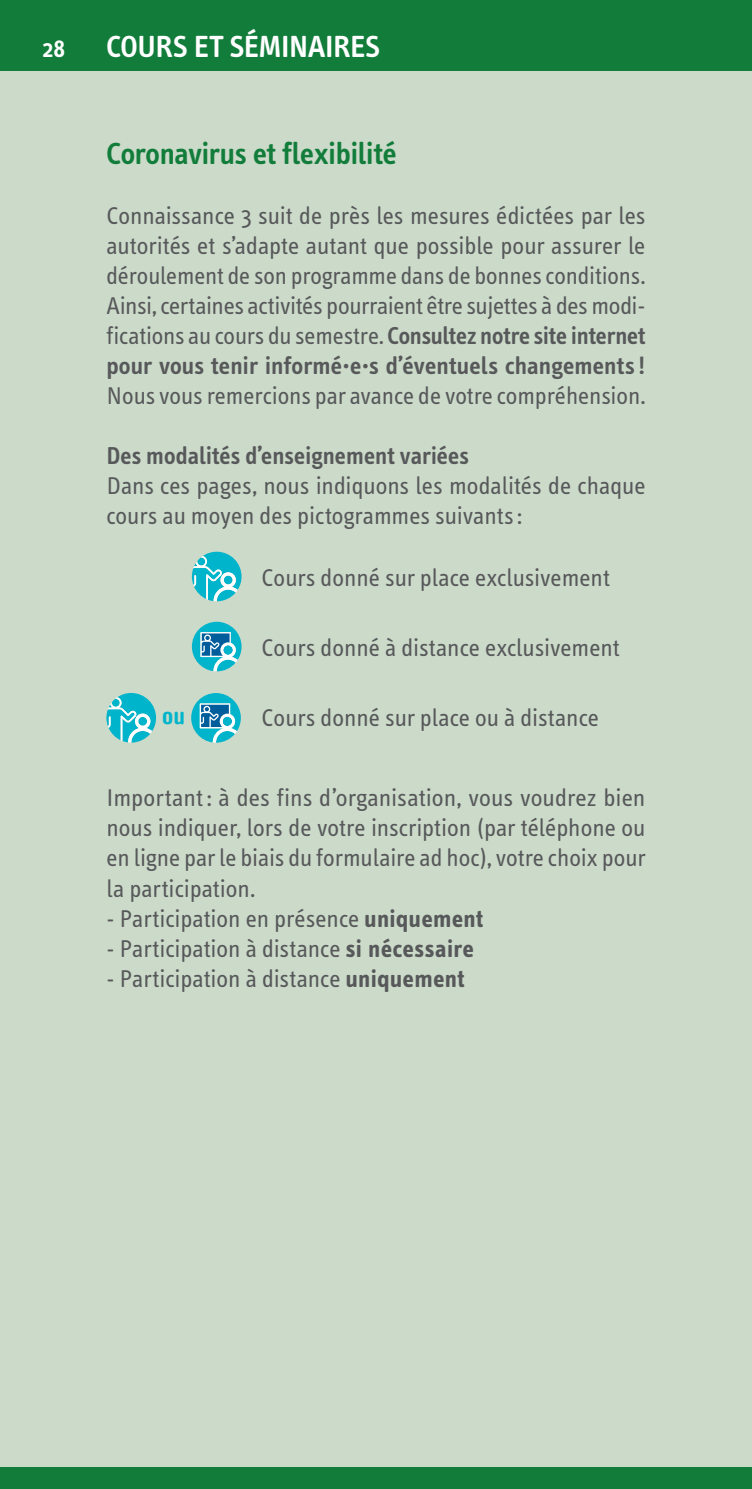
<style>
.page{position:relative;width:752px;height:1489px;background:#fff}
.page>*{position:absolute;margin:0;border:0;box-sizing:border-box;transform-origin:0 0}
.Titre{font:600 31.25px "Info Text";letter-spacing:-.005em;color:#127d3b}
.En-tete_de_page{font:600 31.25px "Info Text";letter-spacing:-.01em;color:#fff}
.Texte{font:25px/30px "Info Text";color:#57585a;text-align:justify}
.Texte-2{font:600 25px "Info Text";color:#57585a}
.Texte-3{font:600 25px "Info Text";color:#fff}
.Texte-4{font:700 condensed 22.5px "Helvetica Rounded LT";color:#00b5cb;scale:1.11 1}
.s1{font-weight:600}
.s2{font-weight:700}
</style>
<div class="page">
<div style="left:0;top:68px;width:751px;height:1403px;background:#cbdac9"></div>
<svg style="left:192px;top:551px;width:49px;height:50px"></svg>
<svg style="left:192px;top:621px;width:49px;height:50px"></svg>
<div style="left:223px;top:645px;width:9px;height:9px;background:#00b5cb;border-radius:50%"></div>
<svg style="left:106px;top:693px;width:50px;height:49px"></svg>
<svg style="left:191px;top:693px;width:50px;height:49px"></svg>
<div style="left:223px;top:717px;width:9px;height:8px;background:#00b5cb;border-radius:50%"></div>
<div style="left:0;top:0;width:751px;height:71px;background:#127d3b"></div>
<div style="left:0;top:1467px;width:751px;height:21px;background:#127d3b"></div>
<p class="Texte-3" style="left:43px;top:34px;width:24px">28</p>
<p class="En-tete_de_page" style="left:106px;top:28px;width:275px">COURS ET SÉMINAIRES</p>
<p class="Titre" style="left:106px;top:136px;width:292px">Coronavirus et flexibilité</p>
<p class="Texte" style="left:106px;top:201px;width:540px">Connaissance 3 suit de près les mesures édictées par les autorités et s’adapte autant que possible pour assurer le déroulement de son programme dans de bonnes conditions.<br>Ainsi, certaines activités pourraient être sujettes à des modi&shy;fications au cours du semestre. <span class="s1">Consultez notre site internet pour vous tenir informé·e·s d’éventuels changements!<br></span>Nous vous remercions par avance de votre compréhension.</p>
<p class="Texte-2" style="left:106px;top:441px;width:364px">Des modalités d’enseignement variées</p>
<p class="Texte" style="left:106px;top:471px;width:540px">Dans ces pages, nous indiquons les modalités de chaque cours au moyen des pictogrammes suivants:</p>
<p class="Texte" style="left:261px;top:563px;width:349px">Cours donné sur place exclusivement</p>
<p class="Texte-4" style="left:162px;top:702px;width:22px">ou</p>
<p class="Texte" style="left:261px;top:633px;width:359px">Cours donné à distance exclusivement</p>
<p class="Texte" style="left:261px;top:703px;width:339px">Cours donné sur place ou à distance</p>
<p class="Texte" style="left:106px;top:783px;width:540px">Important: à des fins d’organisation, vous voudrez bien nous indiquer, lors de votre inscription (par téléphone ou en ligne par le biais du formulaire ad hoc), votre choix pour la participation.</p>
<p class="Texte" style="left:106px;top:903px;width:378px">- Participation en présence <span class="s2">uniquement</span></p>
<p class="Texte" style="left:106px;top:933px;width:369px">- Participation à distance <span class="s2">si nécessaire</span></p>
<p class="Texte" style="left:106px;top:963px;width:359px">- Participation à distance <span class="s2">uniquement</span></p>
</div>
